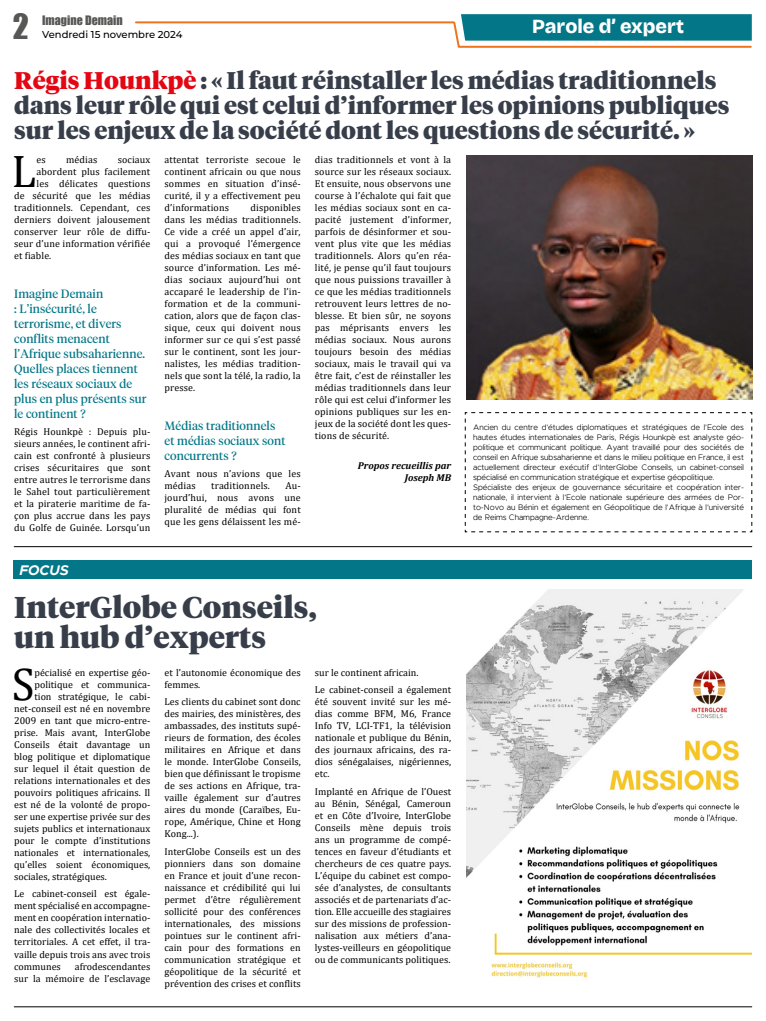
<style>
.page{position:relative;width:766px;height:1021px;background:#fff}
.page>*{position:absolute;margin:0;border:0;box-sizing:border-box;transform-origin:0 0}
.t1{font:46px "Cambria";color:#000}
.t2{font:32px "Impact";color:#575756}
.t3{font:900 30px/30px "Tiempos Headline";color:#373e4a}
.t4{font:900 24px/25px "Tiempos Headline";color:#373e4a}
.t5{font:800 20px "Bricolage Grotesque 18 pt";color:#fff}
.t6{font:italic 700 14px "Metropolis";color:#fff}
.t7{font:12px/15px "Tiempos Headline";letter-spacing:.01em;color:#037788}
.t8{font:12px "Impact";color:#575756}
.t9{font:10px/12px "Cambria";color:#000;text-align:justify}
.t10{font:italic 700 10px/12px "Cambria";color:#000;text-align:right}
.t11{font:500 10px "Montserrat";color:#000}
.t12{font:300 8px/10px "Metropolis";color:#000}
.s1{color:#e30613}
</style>
<div class="page">
<hr style="left:14px;top:1006px;width:737px;height:1px;background:#000">
<svg style="left:135px;top:14px;width:617px;height:34px"></svg>
<svg style="left:464px;top:412px;width:288px;height:121px"></svg>
<img style="left:466px;top:155px;width:286px;height:245px">
<hr style="left:14px;top:546px;width:737px;height:1px;background:#000">
<div style="left:14px;top:559px;width:737px;height:19px;background:#037788"></div>
<img style="left:466px;top:590px;width:285px;height:388px">
<h2 class="t2" style="left:13px;top:1px;width:18px">2</h2>
<p class="t8" style="left:42px;top:11px;width:82px">Imagine Demain</p>
<p class="t11" style="left:42px;top:28px;width:142px">Vendredi 15 novembre 2024</p>
<h3 class="t5" style="left:532px;top:11px;width:153px">Parole d’ expert</h3>
<h3 class="t4" style="left:14px;top:67px;width:716px"><span class="s1">Régis Hounkpè</span> : « Il faut réinstaller les médias traditionnels dans leur rôle qui est celui d’informer les opinions publiques sur les enjeux de la société dont les questions de sécurité. »</h3>
<h1 class="t1" style="left:11px;top:144px;width:26px">L</h1>
<p class="t9" style="left:37px;top:154px;width:11px">es</p>
<p class="t9" style="left:66px;top:154px;width:33px">médias</p>
<p class="t9" style="left:118px;top:154px;width:34px">sociaux</p>
<p class="t9" style="left:37px;top:166px;width:115px">abordent plus facilement</p>
<p class="t9" style="left:37px;top:178px;width:115px">les délicates questions</p>
<p class="t9" style="left:14px;top:190px;width:138px">de sécurité que les médias</p>
<p class="t9" style="left:14px;top:202px;width:138px">traditionnels. Cependant, ces</p>
<p class="t9" style="left:14px;top:214px;width:138px">derniers doivent jalousement</p>
<p class="t9" style="left:14px;top:226px;width:138px">conserver leur rôle de diffu-</p>
<p class="t9" style="left:14px;top:238px;width:138px">seur d’une information vérifiée</p>
<p class="t9" style="left:14px;top:250px;width:39px">et fiable.</p>
<p class="t7" style="left:14px;top:285px;width:134px">Imagine Demain<br>: L’insécurité, le terrorisme, et divers conflits menacent l’Afrique subsaharienne.<br>Quelles places tiennent les réseaux sociaux de plus en plus présents sur le continent ?</p>
<p class="t9" style="left:14px;top:426px;width:138px">Régis Hounkpè : Depuis plu&shy;sieurs années, le continent afri&shy;cain est confronté à plusieurs crises sécuritaires que sont entre autres le terrorisme dans le Sahel tout particulièrement et la piraterie maritime de fa&shy;çon plus accrue dans les pays du Golfe de Guinée. Lorsqu’un</p>
<p class="t9" style="left:164px;top:154px;width:138px">attentat terroriste secoue le continent africain ou que nous sommes en situation d’insé&shy;curité, il y a effectivement peu d’informations</p>
<p class="t9" style="left:164px;top:202px;width:138px;text-indent:86px">disponibles dans les médias traditionnels.<br>Ce vide a créé un appel d’air, qui a provoqué l’émergence des médias sociaux en tant que source d’information. Les mé&shy;dias sociaux aujourd’hui ont accaparé le leadership de l’in&shy;formation et de la communi&shy;cation, alors que de façon clas&shy;sique, ceux qui doivent nous informer sur ce qui s’est passé sur le continent, sont les jour&shy;nalistes, les médias tradition&shy;nels que sont la télé, la radio, la presse.</p>
<p class="t7" style="left:164px;top:417px;width:122px">Médias traditionnels et médias sociaux sont concurrents ?</p>
<p class="t9" style="left:164px;top:468px;width:138px">Avant nous n’avions que les médias</p>
<p class="t9" style="left:211px;top:480px;width:60px">traditionnels.</p>
<p class="t9" style="left:164px;top:480px;width:138px;text-indent:121px">Au&shy;jourd’hui, nous avons une pluralité de médias qui font que les gens délaissent les mé-</p>
<p class="t9" style="left:315px;top:154px;width:138px">dias traditionnels et vont à la source sur les réseaux sociaux.<br>Et ensuite, nous observons une course à l’échalote qui fait que les médias sociaux sont en ca&shy;pacité justement d’informer, parfois de désinformer et sou&shy;vent plus vite que les médias traditionnels. Alors qu’en réa&shy;lité, je pense qu’il faut toujours que nous puissions travailler à ce que les médias traditionnels retrouvent leurs lettres de no&shy;blesse. Et bien sûr, ne soyons pas méprisants envers les médias sociaux. Nous aurons toujours besoin des médias sociaux, mais le travail qui va être fait, c’est de réinstaller les médias traditionnels dans leur rôle qui est celui d’informer les opinions publiques sur les en&shy;jeux de la société dont les ques&shy;tions de sécurité.</p>
<p class="t10" style="left:358px;top:459px;width:95px">Propos recueillis par<br>Joseph MB</p>
<h3 class="t6" style="left:19px;top:561px;width:51px">FOCUS</h3>
<h3 class="t3" style="left:14px;top:590px;width:304px">InterGlobe Conseils, un hub d’experts</h3>
<h1 class="t1" style="left:12px;top:657px;width:24px">S</h1>
<p class="t9" style="left:34px;top:666px;width:117px">pécialisé en expertise géo-</p>
<p class="t9" style="left:34px;top:678px;width:117px">politique et communica-</p>
<p class="t9" style="left:34px;top:690px;width:117px">tion stratégique, le cabi-</p>
<p class="t9" style="left:14px;top:702px;width:138px">net-conseil est né en novembre</p>
<p class="t9" style="left:14px;top:714px;width:138px">2009 en tant que micro-entre-</p>
<p class="t9" style="left:14px;top:726px;width:138px">prise. Mais avant, InterGlobe</p>
<p class="t9" style="left:14px;top:738px;width:138px">Conseils était davantage un</p>
<p class="t9" style="left:14px;top:750px;width:138px">blog politique et diplomatique</p>
<p class="t9" style="left:14px;top:762px;width:138px">sur lequel il était question de</p>
<p class="t9" style="left:14px;top:774px;width:138px">relations internationales et des</p>
<p class="t9" style="left:14px;top:786px;width:138px">pouvoirs politiques africains. Il</p>
<p class="t9" style="left:14px;top:798px;width:138px">est né de la volonté de propo-</p>
<p class="t9" style="left:14px;top:810px;width:138px">ser une expertise privée sur des</p>
<p class="t9" style="left:14px;top:822px;width:138px">sujets publics et internationaux</p>
<p class="t9" style="left:14px;top:834px;width:138px">pour le compte d’institutions</p>
<p class="t9" style="left:14px;top:846px;width:138px">nationales et internationales,</p>
<p class="t9" style="left:14px;top:858px;width:138px">qu’elles soient économiques,</p>
<p class="t9" style="left:14px;top:870px;width:94px">sociales, stratégiques.</p>
<p class="t9" style="left:14px;top:888px;width:138px">Le cabinet-conseil est égale&shy;ment spécialisé en accompagne&shy;ment en coopération internatio&shy;nale des collectivités locales et territoriales. A cet effet, il tra&shy;vaille depuis trois ans avec trois communes</p>
<p class="t9" style="left:14px;top:960px;width:138px;text-align:right">afrodescendantes<br>sur la mémoire de l’esclavage</p>
<p class="t9" style="left:164px;top:666px;width:138px">et l’autonomie économique des femmes.</p>
<p class="t9" style="left:164px;top:696px;width:138px">Les clients du cabinet sont donc des mairies, des ministères, des ambassades, des instituts supé&shy;rieurs de formation, des écoles militaires en Afrique et dans le monde. InterGlobe Conseils, bien que définissant le tropisme de ses actions en Afrique, tra&shy;vaille également sur d’autres aires du monde (Caraïbes, Eu&shy;rope, Amérique, Chine et Hong Kong...).</p>
<p class="t9" style="left:164px;top:845px;width:138px">InterGlobe Conseils est un des pionniers dans son domaine en France et jouit d’une recon&shy;naissance et crédibilité qui lui permet d’être régulièrement sollicité pour des conférences internationales, des missions pointues sur le continent afri&shy;cain pour des formations en communication stratégique et géopolitique de la sécurité et prévention des crises et conflits</p>
<p class="t9" style="left:315px;top:663px;width:138px;line-height:17.7px">sur le continent africain.<br>Le cabinet-conseil a également</p>
<p class="t9" style="left:315px;top:696px;width:138px">été souvent invité sur les mé&shy;dias comme BFM, M6, France Info TV, LCI-TF1, la télévision nationale et publique du Bénin, des journaux africains, des ra&shy;dios sénégalaises, nigériennes, etc.</p>
<p class="t9" style="left:315px;top:785px;width:138px">Implanté en Afrique de l’Ouest au Bénin, Sénégal, Cameroun et en Côte d’Ivoire, InterGlobe Conseils mène depuis trois ans un programme de compé&shy;tences en faveur d’étudiants et chercheurs de ces quatre pays.<br>L’équipe du cabinet est compo&shy;sée d’analystes, de consultants associés et de partenariats d’ac&shy;tion. Elle accueille des stagiaires sur des missions de profession&shy;nalisation aux métiers d’ana&shy;lystes-veilleurs en géopolitique ou de communicants politiques.</p>
<p class="t12" style="left:473px;top:422px;width:272px">Ancien du centre d’études diplomatiques et stratégiques de l’Ecole des hautes études internationales de Paris, Régis Hounkpè est analyste géo&shy;politique et communicant politique. Ayant travaillé pour des sociétés de conseil en Afrique subsaharienne et dans le milieu politique en France, il est actuellement directeur exécutif d’InterGlobe Conseils, un cabinet-conseil spécialisé en communication stratégique et expertise géopolitique.<br>Spécialiste des enjeux de gouvernance sécuritaire et coopération inter&shy;nationale, il intervient à l’Ecole nationale supérieure des armées de Por&shy;to-Novo au Bénin et également en Géopolitique de l’Afrique à l’université de Reims Champagne-Ardenne.</p>
</div>
